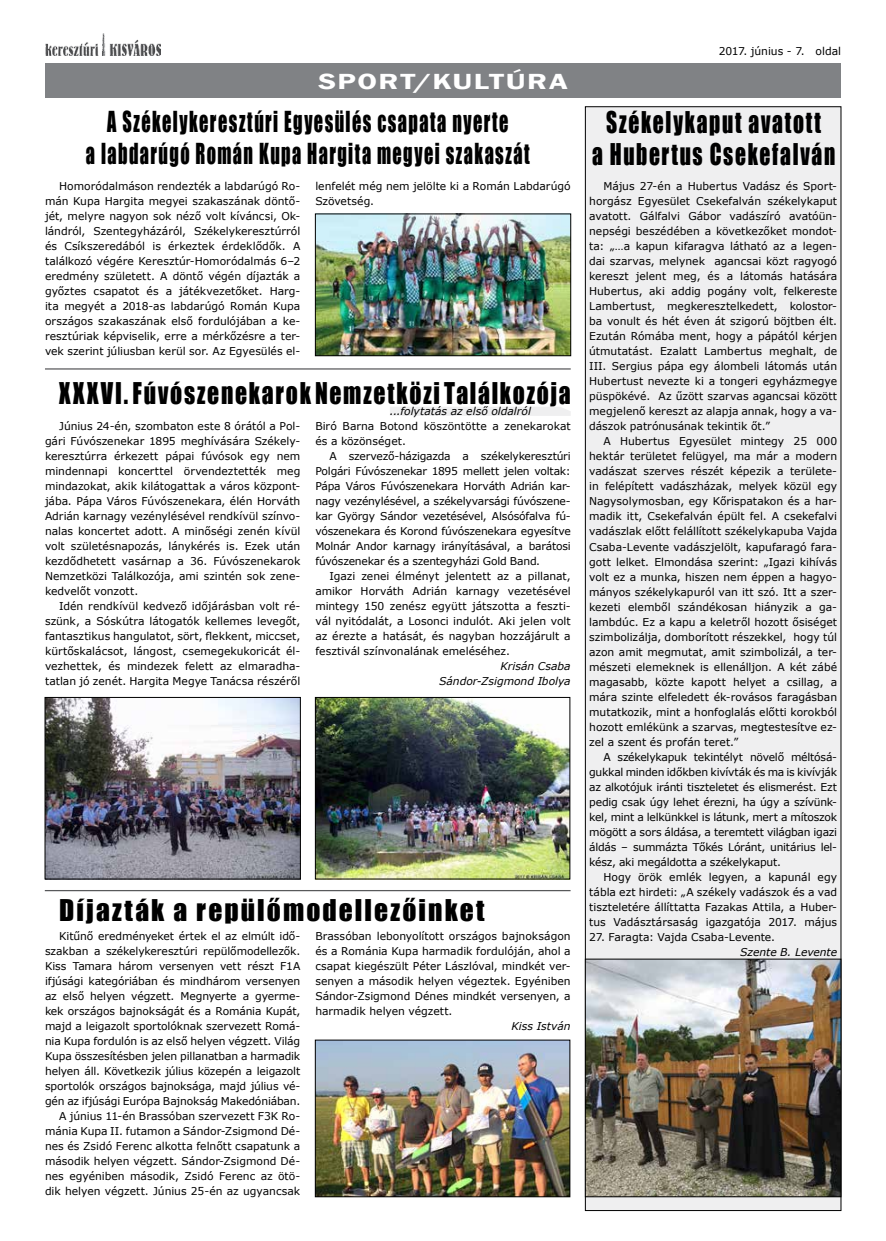
<style>
.page{position:relative;width:886px;height:1241px;background:#fff}
.page>*{position:absolute;margin:0;border:0;box-sizing:border-box;transform-origin:0 0}
.t1{font:27.5px "Impact";letter-spacing:.075em;color:#000;scale:.86 1}
.t2{font:27.5px/32.5px "Impact";letter-spacing:.075em;color:#000;text-align:center;scale:.78 1}
.t3{font:27.5px "Impact";letter-spacing:.075em;color:#000}
.t4{font:26.5px/31.2px "Impact";letter-spacing:.075em;color:#000;text-align:center;scale:.69 1}
.t5{font:600 22.5px "Franklin Gothic";letter-spacing:.05em;color:#fff;scale:1.36 1}
.t6{font:10.75px/15px "Verdana";letter-spacing:-.005em;color:#000;text-align:justify}
.t7{font:italic 10.75px/15px "Verdana";color:#000;text-align:right}
</style>
<div class="page">
<img style="left:45px;top:34px;width:115px;height:21px">
<div style="left:45px;top:64px;width:796px;height:34px;background:#808285"></div>
<img style="left:317px;top:215px;width:252px;height:139px">
<div style="left:315px;top:213px;width:256px;height:143px;border:1px solid #000"></div>
<img style="left:47px;top:699px;width:252px;height:178px">
<div style="left:45px;top:697px;width:256px;height:182px;border:1px solid #000"></div>
<img style="left:317px;top:699px;width:251px;height:178px">
<div style="left:315px;top:697px;width:255px;height:182px;border:1px solid #000"></div>
<img style="left:317px;top:1041px;width:251px;height:153px">
<div style="left:315px;top:1039px;width:255px;height:157px;border:1px solid #000"></div>
<div style="left:585px;top:107px;width:256px;height:1103px;background:#efeff0"></div>
<hr style="left:45px;top:368px;width:526px;height:1px;background:#58595b">
<hr style="left:45px;top:889px;width:525px;height:2px;background:#58595b">
<img style="left:587px;top:960px;width:252px;height:234px">
<div style="left:585px;top:958px;width:256px;height:238px;border:1px solid #000"></div>
<div style="left:390px;top:407px;width:181px;height:9px;background:#efeff0"></div>
<h3 class="t5" style="left:318px;top:67px;width:185px">SPORT/KULTÚRA</h3>
<h2 class="t4" style="left:86px;top:105px;width:644px">A Székelykeresztúri Egyesülés csapata nyerte<br>a labdarúgó Román Kupa Hargita megyei szakaszát</h2>
<p class="t6" style="left:45px;top:179px;width:257px;text-indent:14px">Homoródalmáson rendezték a labdarúgó Ro&shy;mán Kupa Hargita megyei szakaszának döntő&shy;jét, melyre nagyon sok néző volt kíváncsi, Ok&shy;lándról, Szentegyházáról, Székelykeresztúrról és Csíkszeredából is érkeztek érdeklődők. A találkozó végére Keresztúr-Homoródalmás 6–2 eredmény született. A döntő végén díjazták a győztes csapatot és a játékvezetőket. Harg&shy;ita megyét a 2018-as labdarúgó Román Kupa országos szakaszának első fordulójában a ke&shy;resztúriak képviselik, erre a mérkőzésre a ter&shy;vek szerint júliusban kerül sor. Az Egyesülés el-</p>
<p class="t6" style="left:315px;top:179px;width:257px">lenfelét még nem jelölte ki a Román Labdarúgó<br>Szövetség.</p>
<h1 class="t1" style="left:59px;top:372px;width:596px">XXXVI. Fúvószenekarok Nemzetközi Találkozója</h1>
<p class="t7" style="left:390px;top:404px;width:143px">...folytatás az első oldalról</p>
<p class="t6" style="left:45px;top:418px;width:257px;text-indent:14px">Június 24-én, szombaton este 8 órától a Pol&shy;gári Fúvószenekar 1895 meghívására Székely&shy;keresztúrra érkezett pápai fúvósok egy nem mindennapi koncerttel örvendeztették meg mindazokat, akik kilátogattak a város központ&shy;jába. Pápa Város Fúvószenekara, élén Horváth Adrián karnagy vezénylésével rendkívül színvo&shy;nalas koncertet adott. A minőségi zenén kívül volt születésnapozás, lánykérés is. Ezek után kezdődhetett vasárnap a 36. Fúvószenekarok Nemzetközi Találkozója, ami szintén sok zene&shy;kedvelőt vonzott.</p>
<p class="t6" style="left:45px;top:598px;width:257px;text-indent:14px">Idén rendkívül kedvező időjárásban volt ré&shy;szünk, a Sóskútra látogatók kellemes levegőt, fantasztikus hangulatot, sört, flekkent, miccset, kürtőskalácsot, lángost, csemegekukoricát él&shy;vezhettek, és mindezek felett az elmaradha&shy;tatlan jó zenét. Hargita Megye Tanácsa részéről</p>
<p class="t6" style="left:315px;top:418px;width:257px">Biró Barna Botond köszöntötte a zenekarokat és a közönséget.</p>
<p class="t6" style="left:315px;top:448px;width:257px;text-indent:14px">A szervező-házigazda a székelykeresztúri Polgári Fúvószenekar 1895 mellett jelen voltak:<br>Pápa Város Fúvószenekara Horváth Adrián kar&shy;nagy vezénylésével, a székelyvarsági fúvószene&shy;kar György Sándor vezetésével, Alsósófalva fú&shy;vószenekara és Korond fúvószenekara egyesítve Molnár Andor karnagy irányításával, a barátosi fúvószenekar és a szentegyházi Gold Band.</p>
<p class="t6" style="left:315px;top:568px;width:257px;text-indent:14px">Igazi zenei élményt jelentett az a pillanat, amikor Horváth Adrián karnagy vezetésével mintegy 150 zenész együtt játszotta a feszti&shy;vál nyitódalát, a Losonci indulót. Aki jelen volt az érezte a hatását, és nagyban hozzájárult a fesztivál színvonalának emeléséhez.</p>
<p class="t7" style="left:439px;top:658px;width:133px">Krisán Csaba<br>Sándor-Zsigmond Ibolya</p>
<h1 class="t3" style="left:59px;top:888px;width:427px">Díjazták a repülőmodellezőinket</h1>
<p class="t6" style="left:45px;top:928px;width:257px;text-align:right">Kitűnő eredményeket értek el az elmúlt idő&shy;szakban a székelykeresztúri repülőmodellezők.<br>Kiss Tamara három versenyen vett részt F1A ifjúsági kategóriában és mindhárom versenyen az első helyen végzett. Megnyerte a gyerme&shy;kek országos bajnokságát és a Románia Kupát, majd a leigazolt sportolóknak szervezett Romá&shy;nia Kupa fordulón is az első helyen végzett. Világ Kupa összesítésben jelen pillanatban a harmadik helyen áll. Következik július közepén a leigazolt sportolók országos bajnoksága, majd július vé&shy;gén az ifjúsági Európa Bajnokság Makedóniában.<br>A június 11-én Brassóban szervezett F3K Ro&shy;mánia Kupa II. futamon a Sándor-Zsigmond Dé&shy;nes és Zsidó Ferenc alkotta felnőtt csapatunk a második helyen végzett. Sándor-Zsigmond Dé&shy;nes egyéniben második, Zsidó Ferenc az ötö&shy;dik helyen végzett. Június 25-én az ugyancsak</p>
<p class="t6" style="left:315px;top:928px;width:257px">Brassóban lebonyolított országos bajnokságon és a Románia Kupa harmadik fordulóján, ahol a csapat kiegészült Péter Lászlóval, mindkét ver&shy;senyen a második helyen végeztek. Egyéniben Sándor-Zsigmond Dénes mindkét versenyen, a harmadik helyen végzett.</p>
<p class="t7" style="left:511px;top:1018px;width:61px">Kiss István</p>
<p class="t6" style="left:719px;top:44px;width:124px">2017. június - 7. oldal</p>
<h1 class="t2" style="left:592px;top:105px;width:313px">Székelykaput avatott<br>a Hubertus Csekefalván</h1>
<p class="t6" style="left:589px;top:179px;width:249px;text-indent:14px">Május 27-én a Hubertus Vadász és Sport&shy;horgász Egyesület Csekefalván székelykaput avatott. Gálfalvi Gábor vadászíró avatóün&shy;nepségi beszédében a következőket mondot&shy;ta: „…a kapun kifaragva látható az a legen&shy;dai szarvas, melynek agancsai közt ragyogó kereszt jelent meg, és a látomás hatására Hubertus, aki addig pogány volt, felkereste Lambertust, megkeresztelkedett, kolostor&shy;ba vonult és hét éven át szigorú böjtben élt.<br>Ezután Rómába ment, hogy a pápától kérjen útmutatást. Ezalatt Lambertus meghalt, de III. Sergius pápa egy álombeli látomás után Hubertust nevezte ki a tongeri egyházmegye püspökévé. Az űzött szarvas agancsai között megjelenő kereszt az alapja annak, hogy a va&shy;dászok patrónusának tekintik őt.”</p>
<p class="t6" style="left:589px;top:434px;width:249px;text-indent:14px">A Hubertus Egyesület mintegy 25 000 hektár területet felügyel, ma már a modern vadászat szerves részét képezik a területe&shy;in felépített vadászházak, melyek közül egy Nagysolymosban, egy Kőrispatakon és a har&shy;madik itt, Csekefalván épült fel. A csekefalvi vadászlak előtt felállított székelykapuba Vajda Csaba-Levente vadászjelölt, kapufaragó fara&shy;gott lelket. Elmondása szerint: „Igazi kihívás volt ez a munka, hiszen nem éppen a hagyo&shy;mányos székelykapuról van itt szó. Itt a szer&shy;kezeti elemből szándékosan hiányzik a ga&shy;lambdúc. Ez a kapu a keletről hozott ősiséget szimbolizálja, domborított részekkel, hogy túl azon amit megmutat, amit szimbolizál, a ter&shy;mészeti elemeknek is ellenálljon. A két zábé magasabb, közte kapott helyet a csillag, a mára szinte elfeledett ék-rovásos faragásban mutatkozik, mint a honfoglalás előtti korokból hozott emlékünk a szarvas, megtestesítve ez&shy;zel a szent és profán teret.”</p>
<p class="t6" style="left:589px;top:749px;width:249px;text-indent:14px">A székelykapuk tekintélyt növelő méltósá&shy;gukkal minden időkben kivívták és ma is kivívják az alkotójuk iránti tiszteletet és elismerést. Ezt pedig csak úgy lehet érezni, ha úgy a szívünk&shy;kel, mint a lelkünkkel is látunk, mert a mítoszok mögött a sors áldása, a teremtett világban igazi áldás – summázta Tőkés Lóránt, unitárius lel&shy;kész, aki megáldotta a székelykaput.</p>
<p class="t6" style="left:589px;top:869px;width:249px;text-indent:14px">Hogy örök emlék legyen, a kapunál egy tábla ezt hirdeti: „A székely vadászok és a vad tiszteletére állíttatta Fazakas Attila, a Huber&shy;tus Vadásztársaság igazgatója 2017. május</p>
<p class="t6" style="left:589px;top:929px;width:187px">27. Faragta: Vajda Csaba-Levente.</p>
<p class="t7" style="left:740px;top:944px;width:98px">Szente B. Levente</p>
</div>
